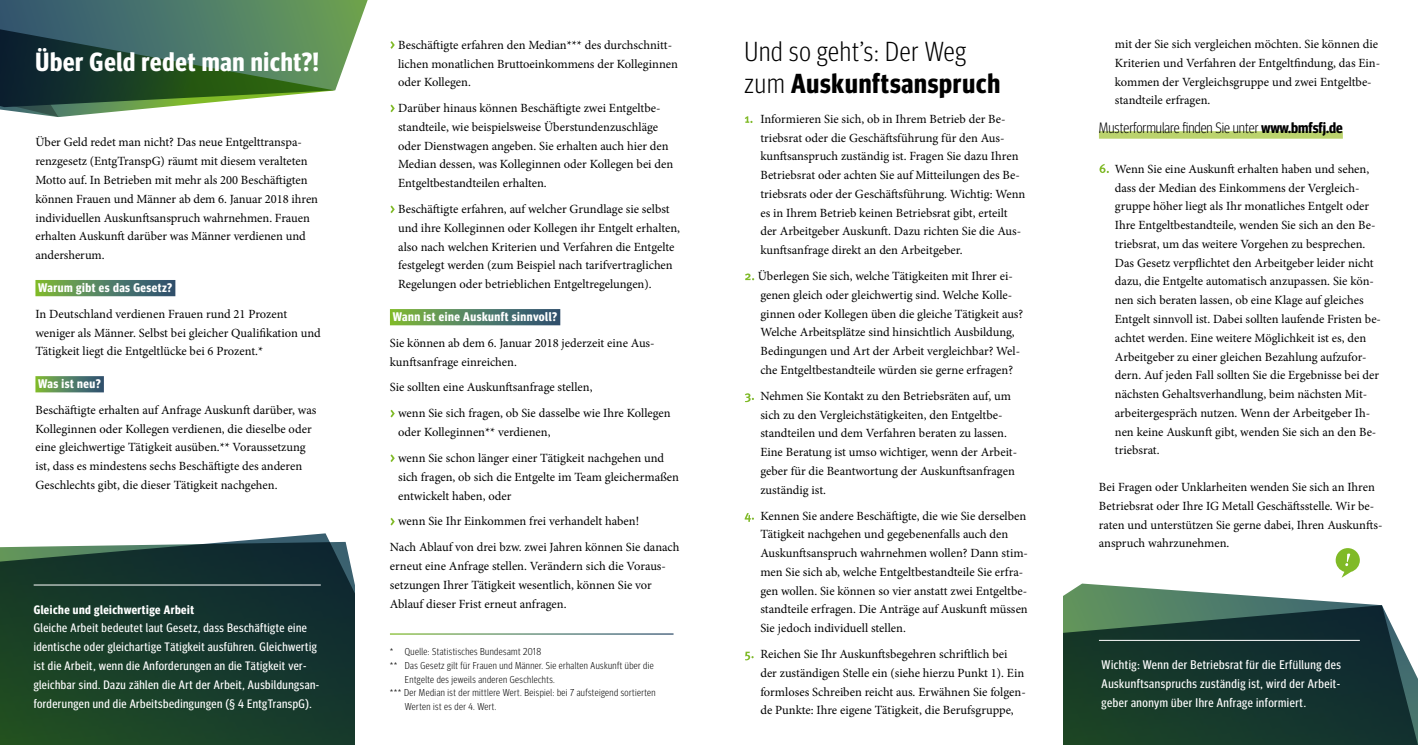
<style>
.page{position:relative;width:1418px;height:745px;background:#fff}
.page>*{position:absolute;margin:0;border:0;box-sizing:border-box;transform-origin:0 0}
.t1{font:300 27.5px/32.5px "Meta Headline Cond OT";letter-spacing:.03em;color:#000}
.t2{font:700 26.25px "Meta Headline Cond OT";letter-spacing:.03em;color:#fff}
.t3{font:300 15px "Meta Headline Cond OT";color:#000}
.t4{font:12.5px/18.8px "Minion Pro";color:#000}
.t5{font:12.5px/18.8px "Meta Headline Cond OT";letter-spacing:.04em;color:#fff;text-align:justify}
.t6{font:700 12.5px "Meta Headline Cond OT";letter-spacing:.04em;color:#fff}
.t7{font:12.25px/18.8px "Meta Headline Cond OT";letter-spacing:.04em;color:#fff}
.t8{font:700 12.25px "Meta Headline Cond OT";letter-spacing:.04em;color:#fff}
.t9{font:300 10px "Meta Headline Cond OT";letter-spacing:.04em;color:#000}
.s1{font-family:"Meta";font-weight:700;color:#fff}
.s2{font-weight:700}
</style>
<div class="page">
<svg style="left:390px;top:309px;width:170px;height:16px;background:#55835e"></svg>
<svg style="left:335px;top:0;width:33px;height:91px"></svg>
<svg style="left:0;top:0;width:335px;height:117px;background:#4e745e"></svg>
<svg style="left:35px;top:280px;width:140px;height:16px;background:#55835d"></svg>
<svg style="left:35px;top:376px;width:69px;height:16px"></svg>
<div style="left:1098px;top:131px;width:244px;height:8px;background:#bbd36d"></div>
<svg style="left:1063px;top:583px;width:354px;height:161px;background:#36554b"></svg>
<svg style="left:238px;top:533px;width:92px;height:8px"></svg>
<svg style="left:0;top:541px;width:354px;height:203px;background:#1c3e30"></svg>
<hr style="left:1098px;top:639px;width:261px;height:1px;background:#fff">
<svg style="left:1335px;top:548px;width:24px;height:29px"></svg>
<hr style="left:34px;top:584px;width:287px;height:1px;background:#fff">
<h2 class="t2" style="left:35px;top:45px;width:285px">Über Geld redet man nicht?!</h2>
<p class="t4" style="left:35px;top:133px;width:284px">Über Geld redet man nicht? Das neue Entgelttranspa&shy;renzgesetz (EntgTranspG) räumt mit diesem veralteten Motto auf. In Betrieben mit mehr als 200 Beschäftigten können Frauen und Männer ab dem 6. Januar 2018 ihren individuellen Auskunftsanspruch wahrnehmen. Frauen erhalten Auskunft darüber was Männer verdienen und andersherum.</p>
<p class="t6" style="left:38px;top:280px;width:135px">Warum gibt es das Gesetz?</p>
<p class="t4" style="left:35px;top:304px;width:287px">In Deutschland verdienen Frauen rund 21 Prozent weniger als Männer. Selbst bei gleicher Qualifikation und<br>Tätigkeit liegt die Entgeltlücke bei 6 Prozent.*</p>
<p class="t6" style="left:38px;top:376px;width:64px">Was ist neu?</p>
<p class="t4" style="left:35px;top:400px;width:282px">Beschäftigte erhalten auf Anfrage Auskunft darüber, was Kolleginnen oder Kollegen verdienen, die dieselbe oder eine gleichwertige Tätigkeit ausüben.** Voraussetzung ist, dass es mindestens sechs Beschäftigte des anderen Geschlechts gibt, die dieser Tätigkeit nachgehen.</p>
<p class="t8" style="left:34px;top:601px;width:162px">Gleiche und gleichwertige Arbeit</p>
<p class="t7" style="left:34px;top:618px;width:287px">Gleiche Arbeit bedeutet laut Gesetz, dass Beschäftigte eine identische oder gleichartige Tätigkeit ausführen. Gleichwertig ist die Arbeit, wenn die Anforderungen an die Tätigkeit ver&shy;gleichbar sind. Dazu zählen die Art der Arbeit, Ausbildungsan&shy;forderungen und die Arbeitsbedingungen (§ 4 EntgTranspG).</p>
<p class="t4" style="left:398px;top:35px;width:281px;text-indent:-8px"><span class="s1">&gt;</span> Beschäftigte erfahren den Median*** des durchschnitt&shy;lichen monatlichen Bruttoeinkommens der Kolleginnen oder Kollegen.</p>
<p class="t4" style="left:398px;top:99px;width:277px;text-indent:-8px"><span class="s1">&gt;</span> Darüber hinaus können Beschäftigte zwei Entgeltbe&shy;standteile, wie beispielsweise Überstundenzuschläge oder Dienstwagen angeben. Sie erhalten auch hier den Median dessen, was Kolleginnen oder Kollegen bei den Entgeltbestandteilen erhalten.</p>
<p class="t4" style="left:398px;top:200px;width:283px;text-indent:-8px"><span class="s1">&gt;</span> Beschäftigte erfahren, auf welcher Grundlage sie selbst und ihre Kolleginnen oder Kollegen ihr Entgelt erhalten, also nach welchen Kriterien und Verfahren die Entgelte festgelegt werden (zum Beispiel nach tarifvertraglichen Regelungen oder betrieblichen Entgeltregelungen).</p>
<p class="t6" style="left:393px;top:309px;width:166px">Wann ist eine Auskunft sinnvoll?</p>
<p class="t4" style="left:390px;top:333px;width:266px">Sie können ab dem 6. Januar 2018 jederzeit eine Aus&shy;kunftsanfrage einreichen.</p>
<p class="t4" style="left:390px;top:374px;width:282px;line-height:25.9px">Sie sollten eine Auskunftsanfrage stellen,<br><span class="s1">&gt;</span> wenn Sie sich fragen, ob Sie dasselbe wie Ihre Kollegen</p>
<p class="t4" style="left:390px;top:419px;width:276px;line-height:25.9px;text-indent:8px">oder Kolleginnen** verdienen,<br><span class="s1">&gt;</span> wenn Sie schon länger einer Tätigkeit nachgehen und</p>
<p class="t4" style="left:398px;top:467px;width:282px">sich fragen, ob sich die Entgelte im Team gleichermaßen entwickelt haben, oder</p>
<p class="t4" style="left:390px;top:508px;width:291px;line-height:25.9px"><span class="s1">&gt;</span> wenn Sie Ihr Einkommen frei verhandelt haben!<br>Nach Ablauf von drei bzw. zwei Jahren können Sie danach</p>
<p class="t4" style="left:390px;top:556px;width:277px">erneut eine Anfrage stellen. Verändern sich die Voraus&shy;setzungen Ihrer Tätigkeit wesentlich, können Sie vor<br>Ablauf dieser Frist erneut anfragen.</p>
<p class="t9" style="left:390px;top:645px;width:153px">* Quelle: Statistisches Bundesamt 2018</p>
<p class="t9" style="left:390px;top:659px;width:265px">** Das Gesetz gilt für Frauen und Männer. Sie erhalten Auskunft über die</p>
<p class="t9" style="left:405px;top:672px;width:151px">Entgelte des jeweils anderen Geschlechts.</p>
<p class="t9" style="left:390px;top:686px;width:267px">*** Der Median ist der mittlere Wert. Beispiel: bei 7 aufsteigend sortierten</p>
<p class="t9" style="left:405px;top:700px;width:93px">Werten ist es der 4. Wert.</p>
<h1 class="t1" style="left:744px;top:34px;width:257px">Und so geht’s: Der Weg zum <span class="s2">Auskunftsanspruch</span></h1>
<p class="t4" style="left:760px;top:109px;width:266px;text-indent:-16px"><span class="s1">1.</span> Informieren Sie sich, ob in Ihrem Betrieb der Be&shy;triebsrat oder die Geschäftsführung für den Aus&shy;kunftsanspruch zuständig ist. Fragen Sie dazu Ihren Betriebsrat oder achten Sie auf Mitteilungen des Be&shy;triebsrats oder der Geschäftsführung. Wichtig: Wenn es in Ihrem Betrieb keinen Betriebsrat gibt, erteilt der Arbeitgeber Auskunft. Dazu richten Sie die Aus&shy;kunftsanfrage direkt an den Arbeitgeber.</p>
<p class="t4" style="left:760px;top:266px;width:264px;text-indent:-16px"><span class="s1">2.</span> Überlegen Sie sich, welche Tätigkeiten mit Ihrer ei&shy;genen gleich oder gleichwertig sind. Welche Kolle&shy;ginnen oder Kollegen üben die gleiche Tätigkeit aus?<br>Welche Arbeitsplätze sind hinsichtlich Ausbildung, Bedingungen und Art der Arbeit vergleichbar? Wel&shy;che Entgeltbestandteile würden sie gerne erfragen?</p>
<p class="t4" style="left:760px;top:386px;width:258px;text-indent:-16px"><span class="s1">3.</span> Nehmen Sie Kontakt zu den Betriebsräten auf, um sich zu den Vergleichstätigkeiten, den Entgeltbe&shy;standteilen und dem Verfahren beraten zu lassen.<br>Eine Beratung ist umso wichtiger, wenn der Arbeit&shy;geber für die Beantwortung der Auskunftsanfragen zuständig ist.</p>
<p class="t4" style="left:760px;top:506px;width:269px;text-indent:-16px"><span class="s1">4.</span> Kennen Sie andere Beschäftigte, die wie Sie derselben Tätigkeit nachgehen und gegebenenfalls auch den Auskunftsanspruch wahrnehmen wollen? Dann stim&shy;men Sie sich ab, welche Entgeltbestandteile Sie erfra&shy;gen wollen. Sie können so vier anstatt zwei Entgeltbe&shy;standteile erfragen. Die Anträge auf Auskunft müssen Sie jedoch individuell stellen.</p>
<p class="t4" style="left:760px;top:644px;width:267px;text-indent:-16px"><span class="s1">5.</span> Reichen Sie Ihr Auskunftsbegehren schriftlich bei der zuständigen Stelle ein (siehe hierzu Punkt 1). Ein formloses Schreiben reicht aus. Erwähnen Sie folgen&shy;de Punkte: Ihre eigene Tätigkeit, die Berufsgruppe,</p>
<p class="t4" style="left:1114px;top:35px;width:267px">mit der Sie sich vergleichen möchten. Sie können die Kriterien und Verfahren der Entgeltfindung, das Ein&shy;kommen der Vergleichsgruppe und zwei Entgeltbe&shy;standteile erfragen.</p>
<p class="t3" style="left:1098px;top:118px;width:245px">Musterformulare finden Sie unter <span class="s2">www.bmfsfj.de</span></p>
<p class="t4" style="left:1114px;top:159px;width:268px;text-indent:-16px"><span class="s1">6.</span> Wenn Sie eine Auskunft erhalten haben und sehen, dass der Median des Einkommens der Vergleich&shy;gruppe höher liegt als Ihr monatliches Entgelt oder Ihre Entgeltbestandteile, wenden Sie sich an den Be&shy;triebsrat, um das weitere Vorgehen zu besprechen.<br>Das Gesetz verpflichtet den Arbeitgeber leider nicht dazu, die Entgelte automatisch anzupassen. Sie kön&shy;nen sich beraten lassen, ob eine Klage auf gleiches Entgelt sinnvoll ist. Dabei sollten laufende Fristen be&shy;achtet werden. Eine weitere Möglichkeit ist es, den Arbeitgeber zu einer gleichen Bezahlung aufzufor&shy;dern. Auf jeden Fall sollten Sie die Ergebnisse bei der nächsten Gehaltsverhandlung, beim nächsten Mit&shy;arbeitergespräch nutzen. Wenn der Arbeitgeber Ih&shy;nen keine Auskunft gibt, wenden Sie sich an den Be&shy;triebsrat.</p>
<p class="t4" style="left:1098px;top:477px;width:285px">Bei Fragen oder Unklarheiten wenden Sie sich an Ihren Betriebsrat oder Ihre IG Metall Geschäftsstelle. Wir be&shy;raten und unterstützen Sie gerne dabei, Ihren Auskunfts&shy;anspruch wahrzunehmen.</p>
<p class="t5" style="left:1101px;top:654px;width:241px">Wichtig: Wenn der Betriebsrat für die Erfüllung des Auskunftsanspruchs zuständig ist, wird der Arbeit&shy;geber anonym über Ihre Anfrage informiert.</p>
</div>
